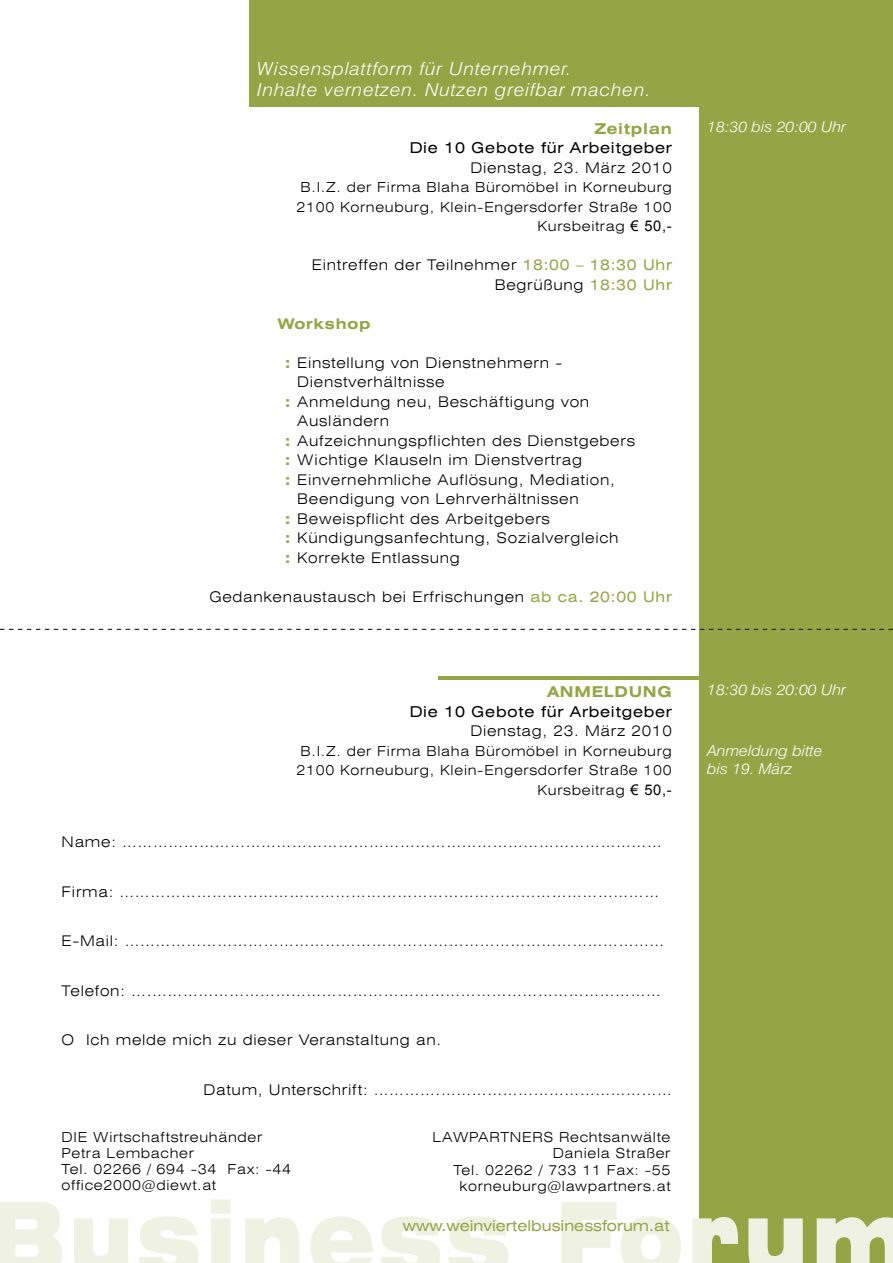
<style>
.page{position:relative;width:893px;height:1263px;background:#fff}
.page>*{position:absolute;margin:0;border:0;box-sizing:border-box;transform-origin:0 0}
.t1{font:italic 300 18px/21.6px "Swiss 721 BT";letter-spacing:.04em;color:#fff;scale:1.1 1}
.t2{font:italic 300 15px/18px "Swiss 721 BT";color:#fff;scale:1.1 1}
.t3{font:expanded 15px "Swiss 721 BT";letter-spacing:.05em;color:#000}
.t4{font:expanded 15px "Swiss 721 BT";color:#95a545}
.t5{font:700 expanded 15px "Swiss 721 BT";letter-spacing:.05em;color:#95a545}
.t6{font:300 expanded 14.7px/19.5px "Swiss 721 BT";letter-spacing:.05em;color:#000;text-align:right}
.t7{font:700 expanded 14.7px "Swiss 721 BT";letter-spacing:.05em;color:#95a545}
.t8{font:300 expanded 13.8px/16.2px "Swiss 721 BT";letter-spacing:.05em;color:#000;text-align:right}
.s1{font-family:"Arial";font-weight:400;font-stretch:normal;font-size:14.7px}
.s2{font-weight:400;color:#95a545}
.s3{font-weight:700;color:#95a545}
</style>
<div class="page">
<div style="left:250px;top:0;width:643px;height:106px;background:#95a545"></div>
<div style="left:699px;top:0;width:194px;height:1263px;background:#95a545"></div>
<svg style="left:0;top:1199px;width:893px;height:64px"></svg>
<hr style="left:438px;top:676px;width:455px;height:3px;background:#95a545">
<svg style="left:0;top:629px;width:893px;height:1px"></svg>
<p class="t1" style="left:257px;top:57px;width:359px">Wissensplattform für Unternehmer.<br>Inhalte vernetzen. Nutzen greifbar machen.</p>
<p class="t5" style="left:594px;top:119px;width:79px">Zeitplan</p>
<p class="t3" style="left:410px;top:139px;width:264px">Die 10 Gebote für Arbeitgeber</p>
<p class="t6" style="left:470px;top:158px;width:203px">Dienstag, 23. März 2010</p>
<p class="t8" style="left:296px;top:178px;width:377px;line-height:19.5px">B.I.Z. der Firma Blaha Büromöbel in Korneuburg<br>2100 Korneuburg, Klein-Engersdorfer Straße 100<br>Kursbeitrag <span class="s1">€ 50,-</span></p>
<p class="t6" style="left:312px;top:255px;width:361px">Eintreffen der Teilnehmer <span class="s2">18:00 – 18:30 Uhr<br></span>Begrüßung <span class="s2">18:30 Uhr</span></p>
<p class="t7" style="left:278px;top:315px;width:94px">Workshop</p>
<p class="t6" style="left:285px;top:353px;width:278px"><span class="s3">:</span> Einstellung von Dienstnehmern -</p>
<p class="t6" style="left:297px;top:372px;width:149px">Dienstverhältnisse</p>
<p class="t6" style="left:285px;top:392px;width:306px"><span class="s3">:</span> Anmeldung neu, Beschäftigung von</p>
<p class="t6" style="left:297px;top:411px;width:93px">Ausländern</p>
<p class="t6" style="left:285px;top:431px;width:351px"><span class="s3">:</span> Aufzeichnungspflichten des Dienstgebers</p>
<p class="t6" style="left:285px;top:450px;width:298px"><span class="s3">:</span> Wichtige Klauseln im Dienstvertrag</p>
<p class="t6" style="left:285px;top:470px;width:331px"><span class="s3">:</span> Einvernehmliche Auflösung, Mediation,</p>
<p class="t6" style="left:297px;top:489px;width:283px">Beendigung von Lehrverhältnissen</p>
<p class="t6" style="left:285px;top:509px;width:266px"><span class="s3">:</span> Beweispflicht des Arbeitgebers</p>
<p class="t6" style="left:285px;top:528px;width:335px"><span class="s3">:</span> Kündigungsanfechtung, Sozialvergleich</p>
<p class="t6" style="left:285px;top:548px;width:176px"><span class="s3">:</span> Korrekte Entlassung</p>
<p class="t6" style="left:209px;top:587px;width:464px">Gedankenaustausch bei Erfrischungen <span class="s2">ab ca. 20:00 Uhr</span></p>
<p class="t5" style="left:547px;top:683px;width:126px">ANMELDUNG</p>
<p class="t3" style="left:410px;top:702px;width:264px">Die 10 Gebote für Arbeitgeber</p>
<p class="t6" style="left:470px;top:721px;width:203px">Dienstag, 23. März 2010</p>
<p class="t8" style="left:296px;top:741px;width:377px;line-height:19.5px">B.I.Z. der Firma Blaha Büromöbel in Korneuburg<br>2100 Korneuburg, Klein-Engersdorfer Straße 100<br>Kursbeitrag <span class="s1">€ 50,-</span></p>
<p class="t6" style="left:62px;top:832px;width:602px">Name: ……………………………………………………………………………………………</p>
<p class="t6" style="left:62px;top:882px;width:599px">Firma: ……………………………………………………………………………………………</p>
<p class="t6" style="left:62px;top:931px;width:604px">E-Mail: ……………………………………………………………………………………………</p>
<p class="t6" style="left:62px;top:981px;width:601px">Telefon: ….………………………………………………………………………………………</p>
<p class="t6" style="left:62px;top:1030px;width:381px">O Ich melde mich zu dieser Veranstaltung an.</p>
<p class="t6" style="left:204px;top:1080px;width:470px">Datum, Unterschrift: ………….………………………………………</p>
<p class="t8" style="left:62px;top:1129px;width:231px;text-align:left">DIE Wirtschaftstreuhänder<br>Petra Lembacher<br>Tel. 02266 / 694 -34 Fax: -44 office2000@diewt.at</p>
<p class="t8" style="left:433px;top:1129px;width:239px">LAWPARTNERS Rechtsanwälte<br>Daniela Straßer<br>Tel. 02262 / 733 11 Fax: -55 korneuburg@lawpartners.at</p>
<p class="t4" style="left:403px;top:1217px;width:268px">www.weinviertelbusinessforum.at</p>
<p class="t2" style="left:707px;top:117px;width:128px">18:30 bis 20:00 Uhr</p>
<p class="t2" style="left:707px;top:681px;width:128px">18:30 bis 20:00 Uhr</p>
<p class="t2" style="left:707px;top:741px;width:106px">Anmeldung bitte bis 19. März</p>
</div>
